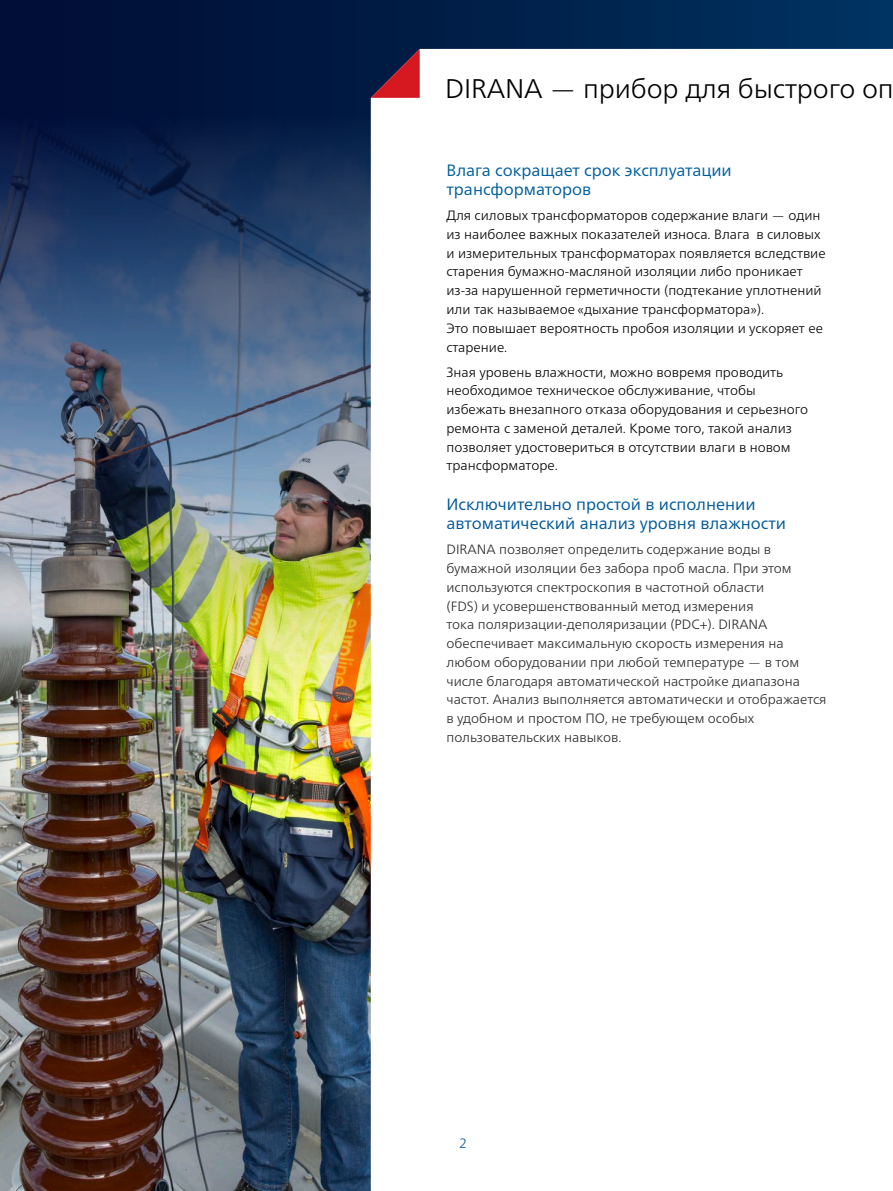
<style>
.page{position:relative;width:893px;height:1191px;background:#fff}
.page>*{position:absolute;margin:0;border:0;box-sizing:border-box;transform-origin:0 0}
.Content_-_Page_Headl{font:300 27px "Frutiger Neue LTW1 G";letter-spacing:-.005em;color:#000}
.Content_-_Headline_1{font:16.5px/18.8px "Frutiger Neue LTW1 G";color:#00599a}
.Content_-_Headline_1-2{font:16.5px/18.8px "Frutiger Neue LTW1 G";color:#005e9d}
.Content_-_Normal{font:300 13.5px/18.8px "Frutiger Neue LTW1 G";color:#000}
.Content_-_Normal-2{font:300 13.5px/18.8px "Frutiger Neue LTW1 G";color:#282829}
.t1{font:300 13.5px "Frutiger Neue LTW1 G";color:#00599a}
</style>
<div class="page">
<img style="left:0;top:974px;width:371px;height:217px">
<img style="left:0;top:0;width:893px;height:974px">
<svg style="left:371px;top:49px;width:522px;height:925px"></svg>
<svg style="left:371px;top:49px;width:49px;height:49px;background:#6e1c34"></svg>
<p class="Content_-_Page_Headl" style="left:445px;top:72px;width:450px">DIRANA — прибор для быстрого оп</p>
<p class="Content_-_Headline_1-2" style="left:446px;top:161px;width:287px">Влага сокращает срок эксплуатации трансформаторов</p>
<p class="Content_-_Normal" style="left:446px;top:206px;width:381px">Для силовых трансформаторов содержание влаги — один из наиболее важных показателей износа. Влага в силовых и измерительных трансформаторах появляется вследствие старения бумажно-масляной изоляции либо проникает из-за нарушенной герметичности (подтекание уплотнений или так называемое «дыхание трансформатора»).<br>Это повышает вероятность пробоя изоляции и ускоряет ее старение.</p>
<p class="Content_-_Normal" style="left:446px;top:362px;width:363px">Зная уровень влажности, можно вовремя проводить необходимое техническое обслуживание, чтобы избежать внезапного отказа оборудования и серьезного ремонта с заменой деталей. Кроме того, такой анализ позволяет удостовериться в отсутствии влаги в новом трансформаторе.</p>
<p class="Content_-_Headline_1" style="left:446px;top:495px;width:341px">Исключительно простой в исполнении автоматический анализ уровня влажности</p>
<p class="Content_-_Normal-2" style="left:446px;top:540px;width:382px">DIRANA позволяет определить содержание воды в бумажной изоляции без забора проб масла. При этом используются спектроскопия в частотной области<br>(FDS) и усовершенствованный метод измерения<br>тока поляризации-деполяризации (PDC+). DIRANA обеспечивает максимальную скорость измерения на любом оборудовании при любой температуре — в том числе благодаря автоматической настройке диапазона частот. Анализ выполняется автоматически и отображается в удобном и простом ПО, не требующем особых пользовательских навыков.</p>
<p class="t1" style="left:459px;top:1135px;width:9px">2</p>
</div>
